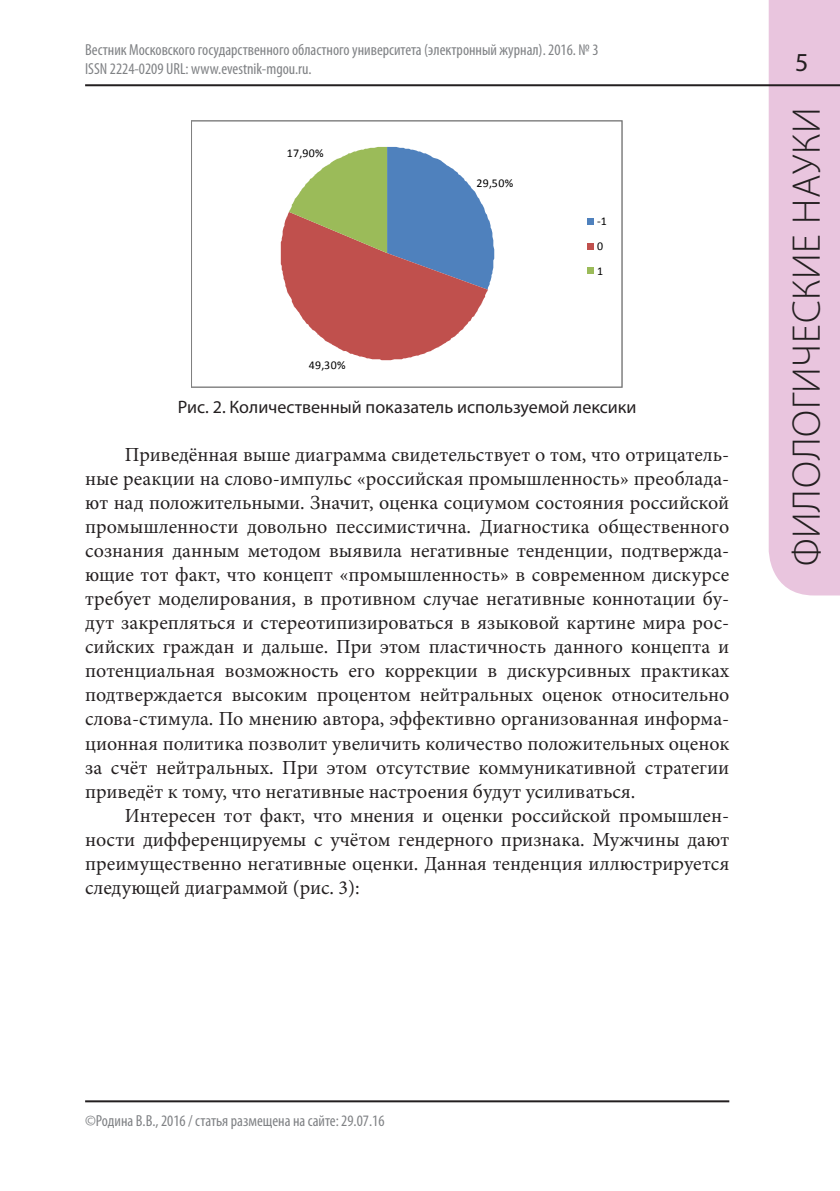
<style>
.page{position:relative;width:840px;height:1191px;background:#fff}
.page>*{position:absolute;margin:0;border:0;box-sizing:border-box;transform-origin:0 0}
.t1{font:300 40px "Myriad Pro";letter-spacing:.02em;color:#231f20}
.t2{font:26px "Myriad Pro";color:#231f20}
.Text_doc{font:20px/24px "Minion Pro";color:#231f20;text-align:justify}
.Рисунок{font:18px "Myriad Pro";color:#231f20}
.t3{font:condensed 16px/19.2px "Myriad Pro";color:#808285}
.t4{font:11.8px/24.8px "Calibri";letter-spacing:.03em;color:#000}
</style>
<div class="page">
<div style="left:768px;top:0;width:71px;height:595px;background:#e9c5de"></div>
<hr style="left:85px;top:84px;width:754px;height:2px;background:#231f20">
<hr style="left:85px;top:1100px;width:644px;height:2px;background:#231f20">
<svg style="left:281px;top:147px;width:213px;height:213px"></svg>
<div style="left:587px;top:218px;width:6px;height:7px;background:#4f81bd"></div>
<svg style="left:587px;top:243px;width:6px;height:6px"></svg>
<svg style="left:587px;top:268px;width:6px;height:6px"></svg>
<div style="left:191px;top:121px;width:430px;height:266px;border:1px solid #808080"></div>
<p class="t3" style="left:85px;top:39px;width:514px">Вестник Московского государственного областного университета (электронный журнал). 2016. № 3<br>ISSN 2224-0209 URL: www.evestnik-mgou.ru.</p>
<p class="t4" style="left:286px;top:140px;width:38px">17,90%</p>
<p class="t4" style="left:308px;top:352px;width:38px">49,30%</p>
<p class="t4" style="left:476px;top:170px;width:38px">29,50%</p>
<p class="t4" style="left:597px;top:209px;width:11px">-1<br>0<br>1</p>
<p class="Рисунок" style="left:178px;top:396px;width:460px">Рис. 2. Количественный показатель используемой лексики</p>
<p class="Text_doc" style="left:85px;top:443px;width:645px;text-indent:40px">Приведённая выше диаграмма свидетельствует о том, что отрицатель&shy;ные реакции на слово-импульс «российская промышленность» преоблада&shy;ют над положительными. Значит, оценка социумом состояния российской промышленности довольно пессимистична. Диагностика общественного сознания данным методом выявила негативные тенденции, подтвержда&shy;ющие тот факт, что концепт «промышленность» в современном дискурсе требует моделирования, в противном случае негативные коннотации бу&shy;дут закрепляться и стереотипизироваться в языковой картине мира рос&shy;сийских граждан и дальше. При этом пластичность данного концепта и потенциальная возможность его коррекции в дискурсивных практиках подтверждается высоким процентом нейтральных оценок относительно слова-стимула. По мнению автора, эффективно организованная информа&shy;ционная политика позволит увеличить количество положительных оценок за счёт нейтральных. При этом отсутствие коммуникативной стратегии приведёт к тому, что негативные настроения будут усиливаться.</p>
<p class="Text_doc" style="left:85px;top:803px;width:645px;text-indent:40px">Интересен тот факт, что мнения и оценки российской промышлен&shy;ности дифференцируемы с учётом гендерного признака. Мужчины дают преимущественно негативные оценки. Данная тенденция иллюстрируется следующей диаграммой (рис. 3):</p>
<h2 class="t2" style="left:794px;top:47px;width:15px">5</h2>
<h1 class="t1" style="left:782px;top:566px;width:461px;rotate:-90deg">ФИЛОЛОГИЧЕСКИЕ НАУКИ</h1>
<p class="t3" style="left:85px;top:1111px;width:301px">©Родина В.В., 2016 / статья размещена на сайте: 29.07.16</p>
</div>
